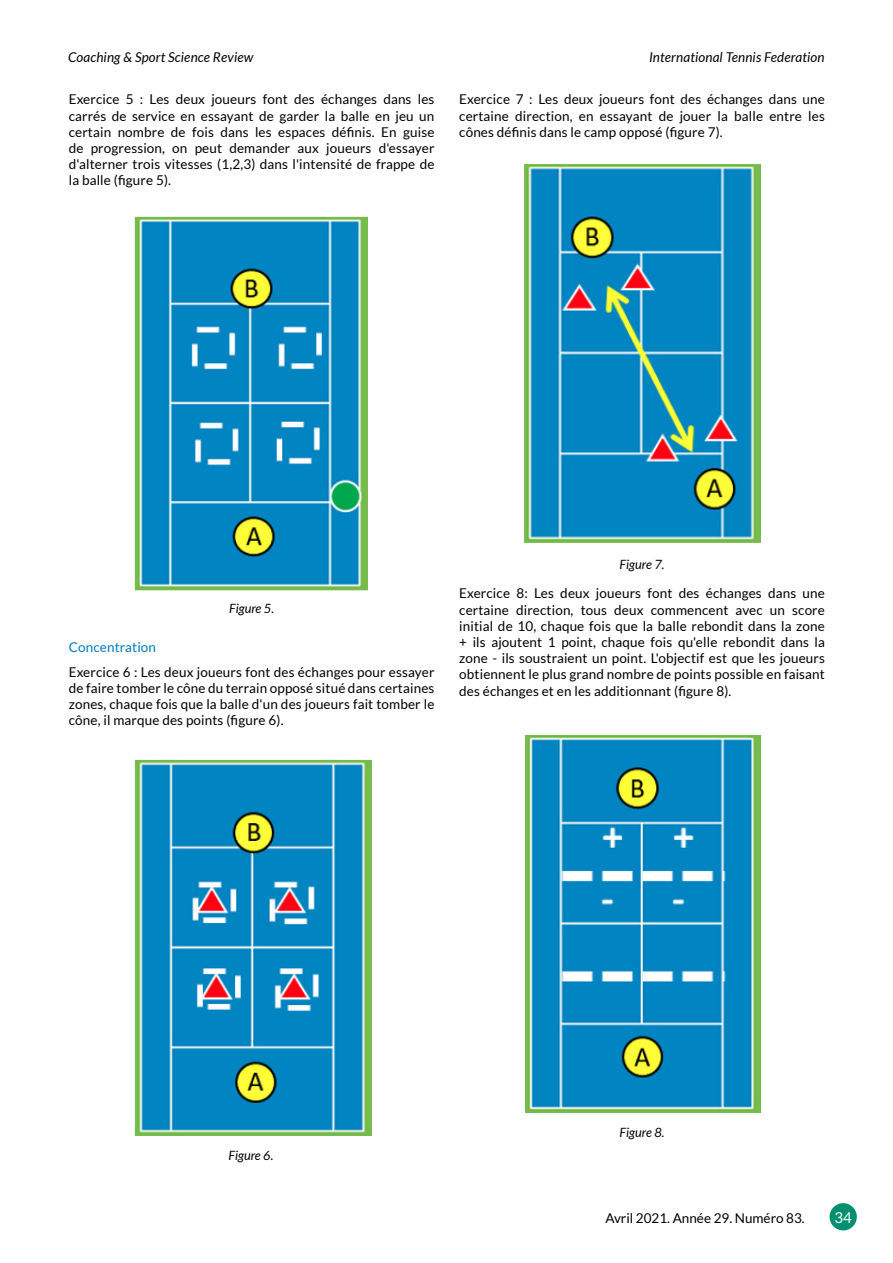
<style>
.page{position:relative;width:893px;height:1263px;background:#fff}
.page>*{position:absolute;margin:0;border:0;box-sizing:border-box;transform-origin:0 0}
.t1{font:15px "Lato";color:#fff}
.t2{font:13.5px/16.2px "Lato";letter-spacing:.01em;color:#000;text-align:justify}
.t3{font:italic 13.5px "Lato";letter-spacing:.01em;color:#000}
.t4{font:13.5px "Lato";letter-spacing:.01em;color:#007ac3}
.t5{font:italic 12.75px "Lato";color:#000}
</style>
<div class="page">
<div style="left:829px;top:1203px;width:28px;height:27px;background:#008f70;border-radius:50%"></div>
<img style="left:523px;top:164px;width:238px;height:380px">
<img style="left:134px;top:759px;width:238px;height:377px">
<img style="left:523px;top:734px;width:238px;height:379px">
<img style="left:134px;top:217px;width:233px;height:374px">
<p class="t3" style="left:68px;top:50px;width:187px">Coaching &amp; Sport Science Review</p>
<p class="t3" style="left:649px;top:50px;width:177px">International Tennis Federation</p>
<p class="t2" style="left:69px;top:91px;width:367px">Exercice 5 : Les deux joueurs font des échanges dans les carrés de service en essayant de garder la balle en jeu un certain nombre de fois dans les espaces définis. En guise de progression, on peut demander aux joueurs d'essayer d'alterner trois vitesses (1,2,3) dans l'intensité de frappe de la balle (figure 5).</p>
<p class="t2" style="left:459px;top:91px;width:367px">Exercice 7 : Les deux joueurs font des échanges dans une certaine direction, en essayant de jouer la balle entre les cônes définis dans le camp opposé (figure 7).</p>
<p class="t5" style="left:229px;top:601px;width:47px">Figure 5.</p>
<p class="t4" style="left:69px;top:639px;width:89px">Concentration</p>
<p class="t2" style="left:69px;top:663px;width:367px">Exercice 6 : Les deux joueurs font des échanges pour essayer de faire tomber le cône du terrain opposé situé dans certaines zones, chaque fois que la balle d'un des joueurs fait tomber le cône, il marque des points (figure 6).</p>
<p class="t5" style="left:620px;top:558px;width:47px">Figure 7.</p>
<p class="t2" style="left:459px;top:585px;width:367px">Exercice 8: Les deux joueurs font des échanges dans une certaine direction, tous deux commencent avec un score initial de 10, chaque fois que la balle rebondit dans la zone + ils ajoutent 1 point, chaque fois qu'elle rebondit dans la zone - ils soustraient un point. L'objectif est que les joueurs obtiennent le plus grand nombre de points possible en faisant des échanges et en les additionnant (figure 8).</p>
<p class="t5" style="left:228px;top:1148px;width:47px">Figure 6.</p>
<p class="t5" style="left:620px;top:1125px;width:47px">Figure 8.</p>
<p class="t2" style="left:605px;top:1209px;width:201px">Avril 2021. Année 29. Numéro 83.</p>
<p class="t1" style="left:834px;top:1209px;width:19px">34</p>
</div>
